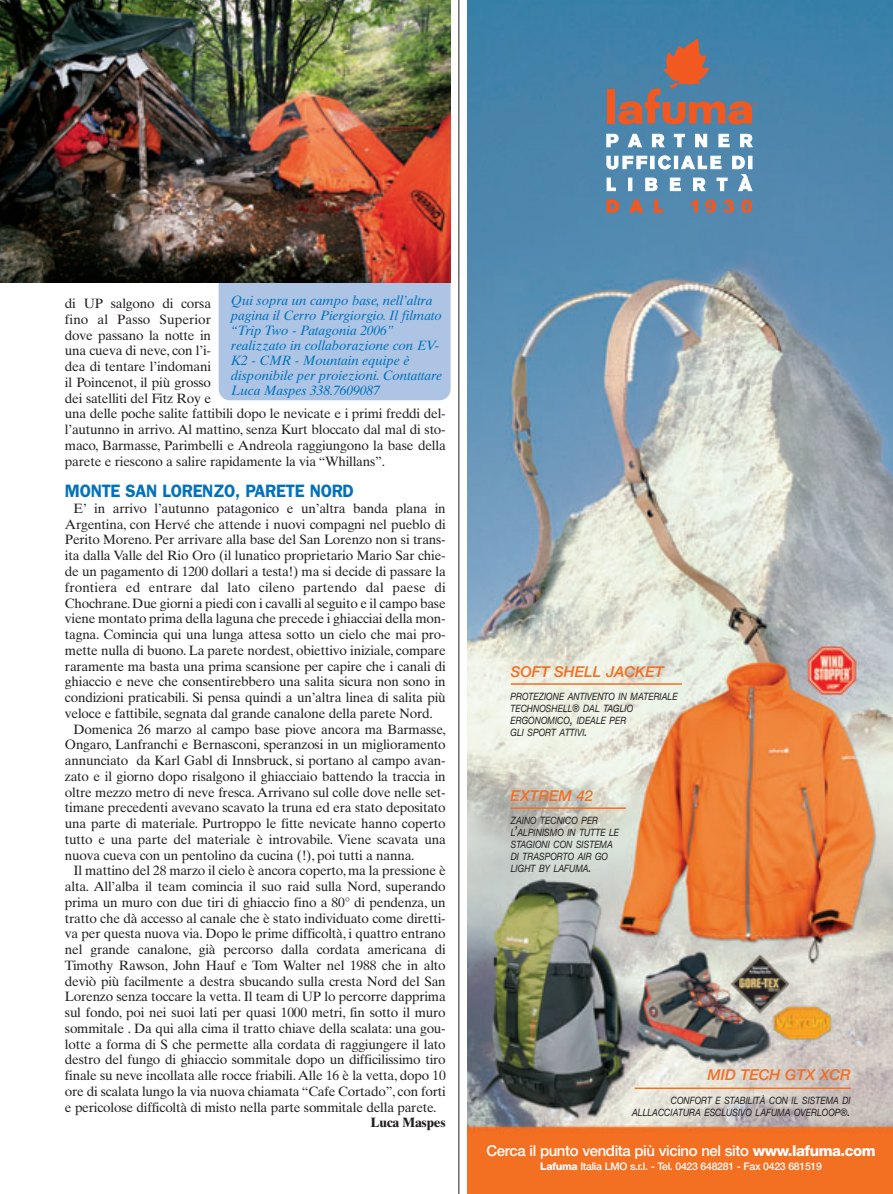
<style>
.page{position:relative;width:893px;height:1194px;background:#fff}
.page>*{position:absolute;margin:0;border:0;box-sizing:border-box;transform-origin:0 0}
.t1{font:600 18px "Franklin Gothic";letter-spacing:-.02em;color:#0072bc;scale:.95 1}
.t2{font:500 15px "Helvetica Neue";letter-spacing:-.03em;color:#fff}
.t3{font:italic 500 15px "Helvetica Neue";color:#f36f21}
.t4{font:13.5px/15.8px "Times Ten";letter-spacing:-.015em;color:#231f20}
.t5{font:italic 13.5px/15px "Times Ten";letter-spacing:-.01em;color:#0072bc}
.t6{font:13.5px "Times Ten";letter-spacing:.005em;color:#231f20}
.t7{font:700 13.5px "Times Ten";letter-spacing:-.015em;color:#231f20}
.t8{font:500 10.5px "Helvetica Neue";letter-spacing:-.03em;color:#fff}
.t9{font:italic 10.2px/12px "Helvetica Neue";color:#231f20;scale:.85 1}
.s1{font-size:10.5px}
.s2{font-size:13.5px}
.s3{font-weight:800}
</style>
<div class="page">
<img style="left:0;top:0;width:892px;height:1194px">
<p class="t5" style="left:231px;top:294px;width:213px">Qui sopra un campo base, nell’altra pagina il Cerro Piergiorgio. Il filmato “Trip Two - Patagonia 2006” realizzato in collaborazione con EV-K2 - CMR - Mountain equipe è disponibile per proiezioni. Contattare Luca Maspes 338.7609087</p>
<p class="t4" style="left:65px;top:297px;width:382px">di UP salgono di corsa<br>fino al Passo Superior<br>dove passano la notte in<br>una cueva di neve, con l’i-<br>dea di tentare l’indomani<br>il Poincenot, il più grosso<br>dei satelliti del Fitz Roy e<br>una delle poche salite fattibili dopo le nevicate e i primi freddi del&shy;l’autunno in arrivo. Al mattino, senza Kurt bloccato dal mal di sto&shy;maco, Barmasse, Parimbelli e Andreola raggiungono la base della parete e riescono a salire rapidamente la via “Whillans”.</p>
<p class="t1" style="left:65px;top:485px;width:306px">MONTE SAN LORENZO, PARETE NORD</p>
<p class="t4" style="left:73px;top:502px;width:374px">E’ in arrivo l’autunno patagonico e un’altra banda plana in</p>
<p class="t4" style="left:65px;top:518px;width:382px">Argentina, con Hervé che attende i nuovi compagni nel pueblo di</p>
<p class="t4" style="left:65px;top:533px;width:382px">Perito Moreno. Per arrivare alla base del San Lorenzo non si trans-</p>
<p class="t4" style="left:65px;top:549px;width:382px">ita dalla Valle del Rio Oro (il lunatico proprietario Mario Sar chie-</p>
<p class="t4" style="left:65px;top:565px;width:382px">de un pagamento di 1200 dollari a testa!) ma si decide di passare la</p>
<p class="t6" style="left:65px;top:582px;width:382px">frontiera ed entrare dal lato cileno partendo dal paese di</p>
<p class="t4" style="left:65px;top:596px;width:382px">Chochrane. Due giorni a piedi con i cavalli al seguito e il campo base</p>
<p class="t4" style="left:65px;top:612px;width:382px">viene montato prima della laguna che precede i ghiacciai della mon-</p>
<p class="t4" style="left:65px;top:628px;width:382px">tagna. Comincia qui una lunga attesa sotto un cielo che mai pro-</p>
<p class="t4" style="left:65px;top:644px;width:382px">mette nulla di buono. La parete nordest, obiettivo iniziale, compare</p>
<p class="t4" style="left:65px;top:659px;width:382px">raramente ma basta una prima scansione per capire che i canali di</p>
<p class="t4" style="left:65px;top:675px;width:382px">ghiaccio e neve che consentirebbero una salita sicura non sono in</p>
<p class="t4" style="left:65px;top:691px;width:382px">condizioni praticabili. Si pensa quindi a un’altra linea di salita più</p>
<p class="t4" style="left:65px;top:707px;width:369px">veloce e fattibile, segnata dal grande canalone della parete Nord.</p>
<p class="t4" style="left:73px;top:722px;width:374px">Domenica 26 marzo al campo base piove ancora ma Barmasse,</p>
<p class="t4" style="left:65px;top:738px;width:382px">Ongaro, Lanfranchi e Bernasconi, speranzosi in un miglioramento</p>
<p class="t4" style="left:65px;top:754px;width:382px">annunciato da Karl Gabl di Innsbruck, si portano al campo avan-</p>
<p class="t4" style="left:65px;top:770px;width:382px">zato e il giorno dopo risalgono il ghiacciaio battendo la traccia in</p>
<p class="t4" style="left:65px;top:785px;width:382px">oltre mezzo metro di neve fresca. Arrivano sul colle dove nelle set-</p>
<p class="t4" style="left:65px;top:801px;width:382px">timane precedenti avevano scavato la truna ed era stato depositato</p>
<p class="t4" style="left:65px;top:817px;width:382px">una parte di materiale. Purtroppo le fitte nevicate hanno coperto</p>
<p class="t4" style="left:65px;top:833px;width:382px">tutto e una parte del materiale è introvabile. Viene scavata una</p>
<p class="t4" style="left:65px;top:848px;width:351px">nuova cueva con un pentolino da cucina (!), poi tutti a nanna.</p>
<p class="t4" style="left:73px;top:864px;width:374px">Il mattino del 28 marzo il cielo è ancora coperto, ma la pressione è</p>
<p class="t4" style="left:65px;top:880px;width:382px">alta. All’alba il team comincia il suo raid sulla Nord, superando</p>
<p class="t4" style="left:65px;top:896px;width:382px">prima un muro con due tiri di ghiaccio fino a 80° di pendenza, un</p>
<p class="t4" style="left:65px;top:911px;width:382px">tratto che dà accesso al canale che è stato individuato come diretti-</p>
<p class="t4" style="left:65px;top:927px;width:382px">va per questa nuova via. Dopo le prime difficoltà, i quattro entrano</p>
<p class="t4" style="left:65px;top:943px;width:382px">nel grande canalone, già percorso dalla cordata americana di</p>
<p class="t4" style="left:65px;top:959px;width:382px">Timothy Rawson, John Hauf e Tom Walter nel 1988 che in alto</p>
<p class="t4" style="left:65px;top:974px;width:382px">deviò più facilmente a destra sbucando sulla cresta Nord del San</p>
<p class="t4" style="left:65px;top:990px;width:382px">Lorenzo senza toccare la vetta. Il team di UP lo percorre dapprima</p>
<p class="t4" style="left:65px;top:1006px;width:382px">sul fondo, poi nei suoi lati per quasi 1000 metri, fin sotto il muro</p>
<p class="t4" style="left:65px;top:1022px;width:382px">sommitale . Da qui alla cima il tratto chiave della scalata: una gou-</p>
<p class="t4" style="left:65px;top:1037px;width:382px">lotte a forma di S che permette alla cordata di raggiungere il lato</p>
<p class="t4" style="left:65px;top:1053px;width:382px">destro del fungo di ghiaccio sommitale dopo un difficilissimo tiro</p>
<p class="t4" style="left:65px;top:1069px;width:382px">finale su neve incollata alle rocce friabili.Alle 16 è la vetta, dopo 10</p>
<p class="t4" style="left:65px;top:1085px;width:382px">ore di scalata lungo la via nuova chiamata “Cafe Cortado”, con forti</p>
<p class="t4" style="left:65px;top:1100px;width:373px">e pericolose difficoltà di misto nella parte sommitale della parete.</p>
<p class="t7" style="left:370px;top:1118px;width:77px">Luca Maspes</p>
<p class="t3" style="left:510px;top:666px;width:155px">SOFT SHELL JACKET</p>
<p class="t9" style="left:510px;top:691px;width:198px">PROTEZIONE ANTIVENTO IN MATERIALE<br>TECHNOSHELL<span class="s1">®</span> DAL TAGLIO<br>ERGONOMICO<span class="s2">,</span> IDEALE PER<br>GLI SPORT ATTIVI<span class="s2">.</span></p>
<p class="t3" style="left:510px;top:790px;width:84px">EXTREM 42</p>
<p class="t9" style="left:511px;top:815px;width:129px">ZAINO TECNICO PER<br>L<span class="s2">’</span>ALPINISMO IN TUTTE LE<br>STAGIONI CON SISTEMA<br>DI TRASPORTO AIR GO<br>LIGHT BY LAFUMA<span class="s2">.</span></p>
<p class="t3" style="left:707px;top:1069px;width:145px">MID TECH GTX XCR</p>
<p class="t9" style="left:632px;top:1095px;width:258px;text-align:right">CONFORT E STABILITÀ CON IL SISTEMA DI<br>ALLLACCIATURA ESCLUSIVO LAFUMA OVERLOOP<span class="s1">®</span><span class="s2">.</span></p>
<p class="t2" style="left:486px;top:1145px;width:391px">Cerca il punto vendita più vicino nel sito <span class="s3">www.lafuma.com</span></p>
<p class="t8" style="left:540px;top:1162px;width:283px"><span class="s3">Lafuma</span> Italia LMO s.r.l. - Tel. 0423 648281 - Fax 0423 681519</p>
</div>
